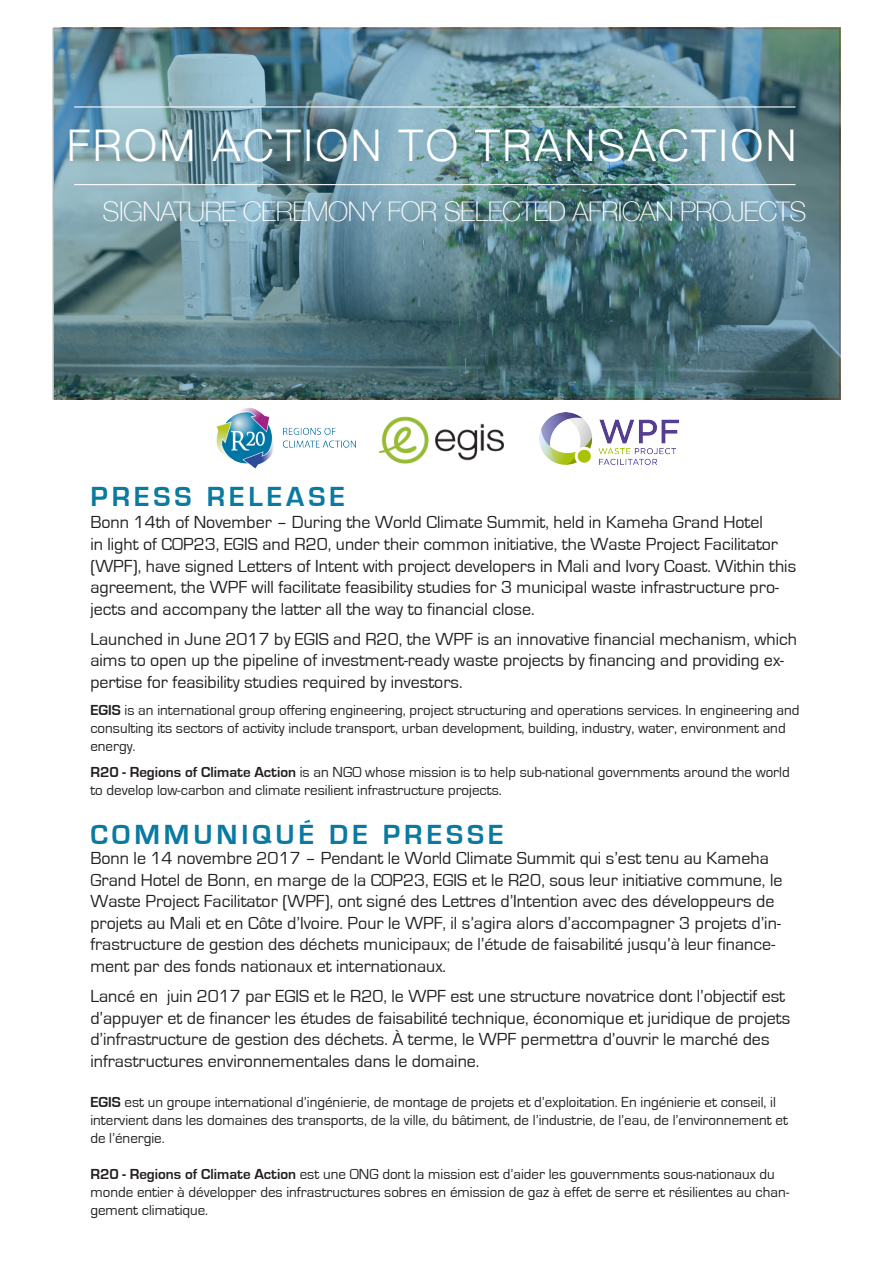
<style>
.page{position:relative;width:893px;height:1263px;background:#fff}
.page>*{position:absolute;margin:0;border:0;box-sizing:border-box;transform-origin:0 0}
.t1{font:300 43.65px "Helvetica Neue";letter-spacing:.06em;color:#fff}
.t2{font:700 28.5px "Eurostile";letter-spacing:.14em;color:#0a7aa1}
.t3{font:100 27px "Helvetica Neue";letter-spacing:-.02em;color:#fff}
.t4{font:18px/21.6px "Eurostile";color:#231f20}
.t5{font:15px/18px "Eurostile";color:#231f20}
.s1{font-weight:700}
</style>
<div class="page">
<img style="left:216px;top:408px;width:139px;height:61px">
<img style="left:539px;top:412px;width:139px;height:52px">
<img style="left:379px;top:416px;width:125px;height:48px">
<svg style="left:56px;top:31px;width:781px;height:366px;background:#5e848e"></svg>
<div style="left:53px;top:28px;width:787px;height:372px;border:2px solid #231f20"></div>
<hr style="left:74px;top:106px;width:722px;height:2px;background:#fff">
<hr style="left:74px;top:184px;width:722px;height:1px;background:#fff">
<p class="t1" style="left:67px;top:110px;width:731px">FROM ACTION TO TRANSACTION</p>
<p class="t3" style="left:103px;top:191px;width:705px">SIGNATURE CEREMONY FOR SELECTED AFRICAN PROJECTS</p>
<p class="t2" style="left:90px;top:481px;width:256px">PRESS RELEASE</p>
<p class="t4" style="left:90px;top:512px;width:707px">Bonn 14th of November – During the World Climate Summit, held in Kameha Grand Hotel<br>in light of COP23, EGIS and R20, under their common initiative, the Waste Project Facilitator (WPF), have signed Letters of Intent with project developers in Mali and Ivory Coast. Within this agreement, the WPF will facilitate feasibility studies for 3 municipal waste infrastructure pro&shy;jects and accompany the latter all the way to financial close.</p>
<p class="t4" style="left:90px;top:628px;width:708px">Launched in June 2017 by EGIS and R20, the WPF is an innovative financial mechanism, which aims to open up the pipeline of investment-ready waste projects by financing and providing ex&shy;pertise for feasibility studies required by investors.</p>
<p class="t5" style="left:90px;top:701px;width:711px"><span class="s1">EGIS</span> is an international group offering engineering, project structuring and operations services. In engineering and consulting its sectors of activity include transport, urban development, building, industry, water, environment and energy.</p>
<p class="t5" style="left:90px;top:763px;width:701px"><span class="s1">R20 - Regions of Climate Action</span> is an NGO whose mission is to help sub-national governments around the world to develop low-carbon and climate resilient infrastructure projects.</p>
<p class="t2" style="left:90px;top:819px;width:415px">COMMUNIQUÉ DE PRESSE</p>
<p class="t4" style="left:90px;top:848px;width:694px">Bonn le 14 novembre 2017 – Pendant le World Climate Summit qui s’est tenu au Kameha Grand Hotel de Bonn, en marge de la COP23, EGIS et le R20, sous leur initiative commune, le Waste Project Facilitator (WPF), ont signé des Lettres d’Intention avec des développeurs de projets au Mali et en Côte d’Ivoire. Pour le WPF, il s’agira alors d’accompagner 3 projets d’in&shy;frastructure de gestion des déchets municipaux; de l’étude de faisabilité jusqu’à leur finance&shy;ment par des fonds nationaux et internationaux.</p>
<p class="t4" style="left:90px;top:986px;width:701px">Lancé en juin 2017 par EGIS et le R20, le WPF est une structure novatrice dont l’objectif est d’appuyer et de financer les études de faisabilité technique, économique et juridique de projets d’infrastructure de gestion des déchets. À terme, le WPF permettra d’ouvrir le marché des infrastructures environnementales dans le domaine.</p>
<p class="t5" style="left:90px;top:1093px;width:699px"><span class="s1">EGIS</span> est un groupe international d’ingénierie, de montage de projets et d’exploitation. En ingénierie et conseil, il intervient dans les domaines des transports, de la ville, du bâtiment, de l’industrie, de l’eau, de l’environnement et de l’énergie.</p>
<p class="t5" style="left:90px;top:1165px;width:700px"><span class="s1">R20 - Regions of Climate Action</span> est une ONG dont la mission est d’aider les gouvernments sous-nationaux du monde entier à développer des infrastructures sobres en émission de gaz à effet de serre et résilientes au chan&shy;gement climatique.</p>
</div>
